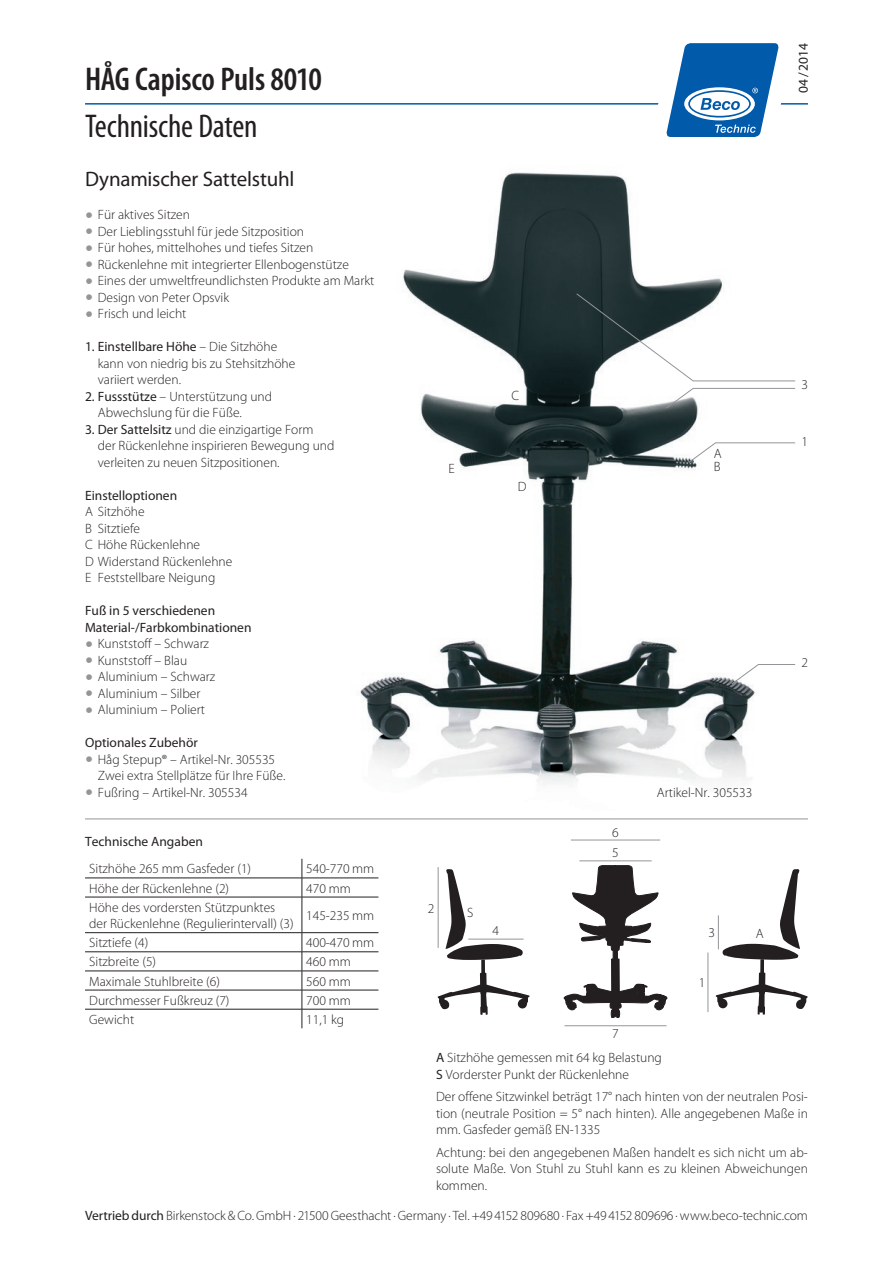
<style>
.page{position:relative;width:893px;height:1263px;background:#fff}
.page>*{position:absolute;margin:0;border:0;box-sizing:border-box;transform-origin:0 0}
.t1{font:600 condensed 33px "Myriad Pro";letter-spacing:-.005em;color:#231f20}
.t2{font:condensed 33px "Myriad Pro";letter-spacing:-.01em;color:#231f20}
.t3{font:21px "Myriad Pro";letter-spacing:-.01em;color:#231f20}
.t4{font:300 13.5px/16.5px "Myriad Pro";color:#231f20}
.t5{font:13.5px "Myriad Pro";color:#231f20}
.s1{color:#939598}
.s2{font-weight:400}
</style>
<div class="page">
<img style="left:360px;top:172px;width:395px;height:613px">
<svg style="left:564px;top:865px;width:103px;height:153px"></svg>
<svg style="left:438px;top:869px;width:92px;height:146px"></svg>
<svg style="left:715px;top:869px;width:93px;height:146px"></svg>
<hr style="left:85px;top:818px;width:723px;height:1px;background:#939598">
<hr style="left:571px;top:840px;width:89px;height:1px;background:#939598">
<hr style="left:564px;top:1025px;width:103px;height:1px;background:#939598">
<hr style="left:579px;top:860px;width:73px;height:1px;background:#939598">
<hr style="left:708px;top:952px;width:1px;height:60px;background:#939598">
<hr style="left:438px;top:867px;width:1px;height:81px;background:#939598">
<hr style="left:718px;top:915px;width:1px;height:34px;background:#939598">
<hr style="left:468px;top:939px;width:56px;height:1px;background:#939598">
<hr style="left:85px;top:103px;width:723px;height:2px;background:#015aaa">
<svg style="left:648px;top:43px;width:149px;height:94px"></svg>
<svg style="left:576px;top:293px;width:220px;height:89px"></svg>
<svg style="left:665px;top:388px;width:131px;height:21px"></svg>
<svg style="left:731px;top:664px;width:65px;height:21px"></svg>
<svg style="left:688px;top:442px;width:108px;height:21px"></svg>
<hr style="left:85px;top:878px;width:217px;height:1px;background:#231f20">
<hr style="left:302px;top:878px;width:76px;height:1px;background:#231f20">
<svg style="left:302px;top:859px;width:1px;height:38px"></svg>
<hr style="left:85px;top:897px;width:217px;height:1px;background:#231f20">
<hr style="left:302px;top:897px;width:76px;height:1px;background:#231f20">
<hr style="left:302px;top:897px;width:1px;height:35px;background:#231f20">
<hr style="left:85px;top:932px;width:217px;height:1px;background:#231f20">
<hr style="left:302px;top:932px;width:76px;height:1px;background:#231f20">
<hr style="left:85px;top:951px;width:217px;height:1px;background:#231f20">
<hr style="left:302px;top:951px;width:76px;height:1px;background:#231f20">
<hr style="left:85px;top:971px;width:217px;height:1px;background:#231f20">
<hr style="left:302px;top:971px;width:76px;height:1px;background:#231f20">
<hr style="left:85px;top:990px;width:217px;height:1px;background:#231f20">
<hr style="left:302px;top:990px;width:76px;height:1px;background:#231f20">
<hr style="left:85px;top:1009px;width:217px;height:1px;background:#231f20">
<hr style="left:302px;top:1009px;width:76px;height:1px;background:#231f20">
<svg style="left:302px;top:933px;width:1px;height:95px"></svg>
<h1 class="t1" style="left:85px;top:59px;width:238px">HÅG Capisco Puls 8010</h1>
<h1 class="t2" style="left:85px;top:106px;width:174px">Technische Daten</h1>
<h2 class="t3" style="left:85px;top:166px;width:211px">Dynamischer Sattelstuhl</h2>
<p class="t4" style="left:85px;top:206px;width:291px"><span class="s1">⚫</span> Für aktives Sitzen<br><span class="s1">⚫</span> Der Lieblingsstuhl für jede Sitzposition<br><span class="s1">⚫</span> Für hohes, mittelhohes und tiefes Sitzen<br><span class="s1">⚫</span> Rückenlehne mit integrierter Ellenbogenstütze<br><span class="s1">⚫</span> Eines der umweltfreundlichsten Produkte am Markt <span class="s1">⚫</span> Design von Peter Opsvik<br><span class="s1">⚫</span> Frisch und leicht</p>
<p class="t4" style="left:98px;top:338px;width:199px;text-indent:-13px"><span class="s2">1. Einstellbare Höhe</span> – Die Sitzhöhe kann von niedrig bis zu Stehsitzhöhe variiert werden.</p>
<p class="t4" style="left:98px;top:388px;width:176px;text-indent:-13px"><span class="s2">2. Fussstütze</span> – Unterstützung und<br>Abwechslung für die Füße.</p>
<p class="t4" style="left:98px;top:421px;width:238px;text-indent:-13px"><span class="s2">3. Der Sattelsitz</span> und die einzigartige Form der Rückenlehne inspirieren Bewegung und verleiten zu neuen Sitzpositionen.</p>
<p class="t5" style="left:85px;top:487px;width:94px">Einstelloptionen</p>
<p class="t4" style="left:85px;top:503px;width:149px">A Sitzhöhe<br>B Sitztiefe<br>C Höhe Rückenlehne<br>D Widerstand Rückenlehne<br>E Feststellbare Neigung</p>
<p class="t4" style="left:85px;top:602px;width:168px"><span class="s2">Fuß in 5 verschiedenen<br>Material-/Farbkombinationen </span><span class="s1">⚫</span> Kunststoff – Schwarz<br><span class="s1">⚫</span> Kunststoff – Blau<br><span class="s1">⚫</span> Aluminium – Schwarz<br><span class="s1">⚫</span> Aluminium – Silber<br><span class="s1">⚫</span> Aluminium – Poliert</p>
<p class="t5" style="left:85px;top:734px;width:114px">Optionales Zubehör</p>
<p class="t4" style="left:85px;top:751px;width:192px"><span class="s1">⚫</span> Håg Stepup® – Artikel-Nr. 305535</p>
<p class="t4" style="left:98px;top:767px;width:189px">Zwei extra Stellplätze für Ihre Füße.</p>
<p class="t4" style="left:85px;top:784px;width:164px"><span class="s1">⚫</span> Fußring – Artikel-Nr. 305534</p>
<p class="t5" style="left:85px;top:833px;width:119px">Technische Angaben</p>
<p class="t4" style="left:89px;top:860px;width:163px">Sitzhöhe 265 mm Gasfeder (1)</p>
<p class="t4" style="left:306px;top:860px;width:70px">540-770 mm</p>
<p class="t4" style="left:89px;top:880px;width:141px">Höhe der Rückenlehne (2)</p>
<p class="t4" style="left:306px;top:880px;width:46px">470 mm</p>
<p class="t4" style="left:89px;top:899px;width:206px">Höhe des vordersten Stützpunktes der Rückenlehne (Regulierintervall) (3)</p>
<p class="t4" style="left:306px;top:907px;width:70px">145-235 mm</p>
<p class="t4" style="left:89px;top:934px;width:61px">Sitztiefe (4)</p>
<p class="t4" style="left:306px;top:934px;width:70px">400-470 mm</p>
<p class="t4" style="left:89px;top:953px;width:68px">Sitzbreite (5)</p>
<p class="t4" style="left:306px;top:953px;width:46px">460 mm</p>
<p class="t4" style="left:89px;top:973px;width:132px">Maximale Stuhlbreite (6)</p>
<p class="t4" style="left:306px;top:973px;width:46px">560 mm</p>
<p class="t4" style="left:89px;top:992px;width:142px">Durchmesser Fußkreuz (7)</p>
<p class="t4" style="left:306px;top:992px;width:46px">700 mm</p>
<p class="t4" style="left:89px;top:1011px;width:46px">Gewicht</p>
<p class="t4" style="left:306px;top:1011px;width:40px">11,1 kg</p>
<p class="t5" style="left:795px;top:93px;width:51px;rotate:-90deg">04/2014</p>
<p class="t4" style="left:448px;top:460px;width:8px">E</p>
<p class="t4" style="left:512px;top:387px;width:9px">C</p>
<p class="t4" style="left:518px;top:478px;width:10px">D</p>
<p class="t4" style="left:428px;top:900px;width:8px">2</p>
<p class="t4" style="left:467px;top:904px;width:8px">S</p>
<p class="t4" style="left:493px;top:922px;width:8px">4</p>
<p class="t4" style="left:714px;top:446px;width:9px;line-height:13.4px">A<br>B</p>
<p class="t4" style="left:801px;top:376px;width:8px">3</p>
<p class="t4" style="left:801px;top:433px;width:8px">1</p>
<p class="t4" style="left:801px;top:654px;width:8px">2</p>
<p class="t4" style="left:612px;top:824px;width:8px">6</p>
<p class="t4" style="left:612px;top:844px;width:8px">5</p>
<p class="t4" style="left:612px;top:1025px;width:8px">7</p>
<p class="t4" style="left:657px;top:784px;width:97px">Artikel-Nr. 305533</p>
<p class="t4" style="left:709px;top:924px;width:8px">3</p>
<p class="t4" style="left:699px;top:974px;width:8px">1</p>
<p class="t4" style="left:756px;top:925px;width:9px">A</p>
<p class="t4" style="left:436px;top:1049px;width:227px"><span class="s2">A</span> Sitzhöhe gemessen mit 64 kg Belastung<br><span class="s2">S</span> Vorderster Punkt der Rückenlehne</p>
<p class="t4" style="left:436px;top:1088px;width:373px;text-align:justify">Der offene Sitzwinkel beträgt 17° nach hinten von der neutralen Posi&shy;tion (neutrale Position = 5° nach hinten). Alle angegebenen Maße in mm. Gasfeder gemäß EN-1335</p>
<p class="t4" style="left:436px;top:1144px;width:373px;text-align:justify">Achtung: bei den angegebenen Maßen handelt es sich nicht um ab&shy;solute Maße. Von Stuhl zu Stuhl kann es zu kleinen Abweichungen kommen.</p>
<p class="t4" style="left:85px;top:1207px;width:724px"><span class="s2">Vertrieb durch</span> Birkenstock &amp; Co. GmbH · 21500 Geesthacht · Germany · Tel. +49 4152 809680 · Fax +49 4152 809696 · www.beco-technic.com</p>
</div>
